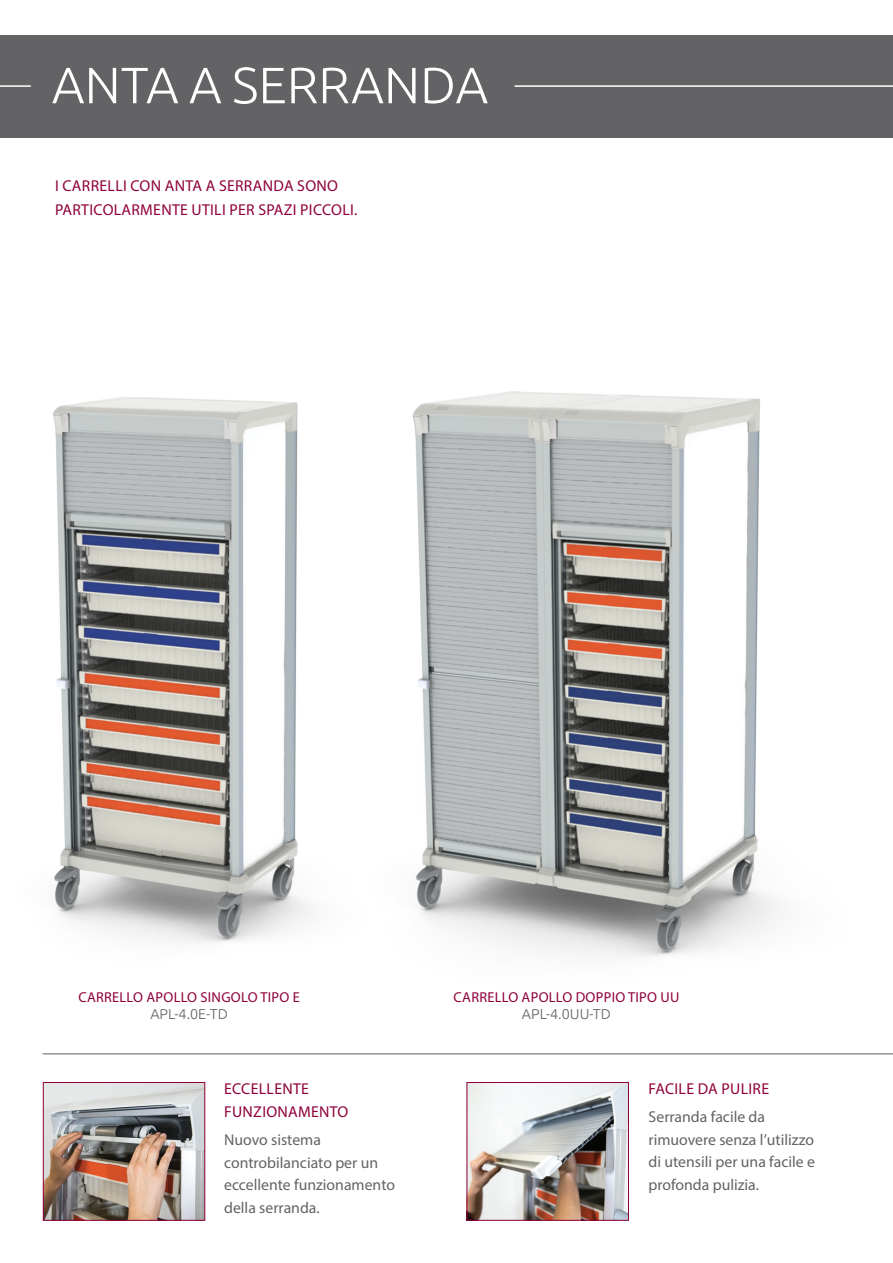
<style>
.page{position:relative;width:893px;height:1263px;background:#fff}
.page>*{position:absolute;margin:0;border:0;box-sizing:border-box;transform-origin:0 0}
.t1{font:300 51px "Ubuntu";color:#fff}
.t2{font:15.75px/22.5px "Myriad Pro";color:#636366}
.t3{font:15.75px/22.5px "Myriad Pro";letter-spacing:.02em;color:#8f003a}
.t4{font:14.4px "Myriad Pro";letter-spacing:.02em;color:#8f003a}
.t5{font:300 14.4px "Ubuntu";color:#636366}
</style>
<div class="page">
<img style="left:45px;top:1084px;width:158px;height:134px">
<img style="left:469px;top:1084px;width:158px;height:134px">
<div style="left:467px;top:1082px;width:162px;height:138px;border:1px solid #8f003a"></div>
<hr style="left:43px;top:1053px;width:850px;height:1px;background:#636366">
<div style="left:0;top:35px;width:893px;height:102px;background:#636366"></div>
<hr style="left:514px;top:85px;width:379px;height:2px;background:#fff">
<hr style="left:0;top:85px;width:31px;height:2px;background:#fff">
<img style="left:412px;top:391px;width:371px;height:567px">
<img style="left:53px;top:397px;width:259px;height:546px">
<div style="left:43px;top:1082px;width:162px;height:138px;border:1px solid #8f003a"></div>
<h1 class="t1" style="left:52px;top:54px;width:438px">ANTA A SERRANDA</h1>
<p class="t3" style="left:55px;top:174px;width:304px;line-height:24px">I CARRELLI CON ANTA A SERRANDA SONO<br>PARTICOLARMENTE UTILI PER SPAZI PICCOLI.</p>
<p class="t4" style="left:78px;top:988px;width:223px">CARRELLO APOLLO SINGOLO TIPO E</p>
<p class="t5" style="left:150px;top:1005px;width:79px">APL-4.0E-TD</p>
<p class="t3" style="left:224px;top:1077px;width:126px">ECCELLENTE<br>FUNZIONAMENTO</p>
<p class="t2" style="left:224px;top:1128px;width:172px">Nuovo sistema controbilanciato per un eccellente funzionamento della serranda.</p>
<p class="t4" style="left:454px;top:988px;width:227px">CARRELLO APOLLO DOPPIO TIPO UU</p>
<p class="t5" style="left:522px;top:1005px;width:91px">APL-4.0UU-TD</p>
<p class="t3" style="left:649px;top:1077px;width:122px">FACILE DA PULIRE</p>
<p class="t2" style="left:649px;top:1105px;width:168px">Serranda facile da rimuovere senza l’utilizzo di utensili per una facile e profonda pulizia.</p>
</div>
